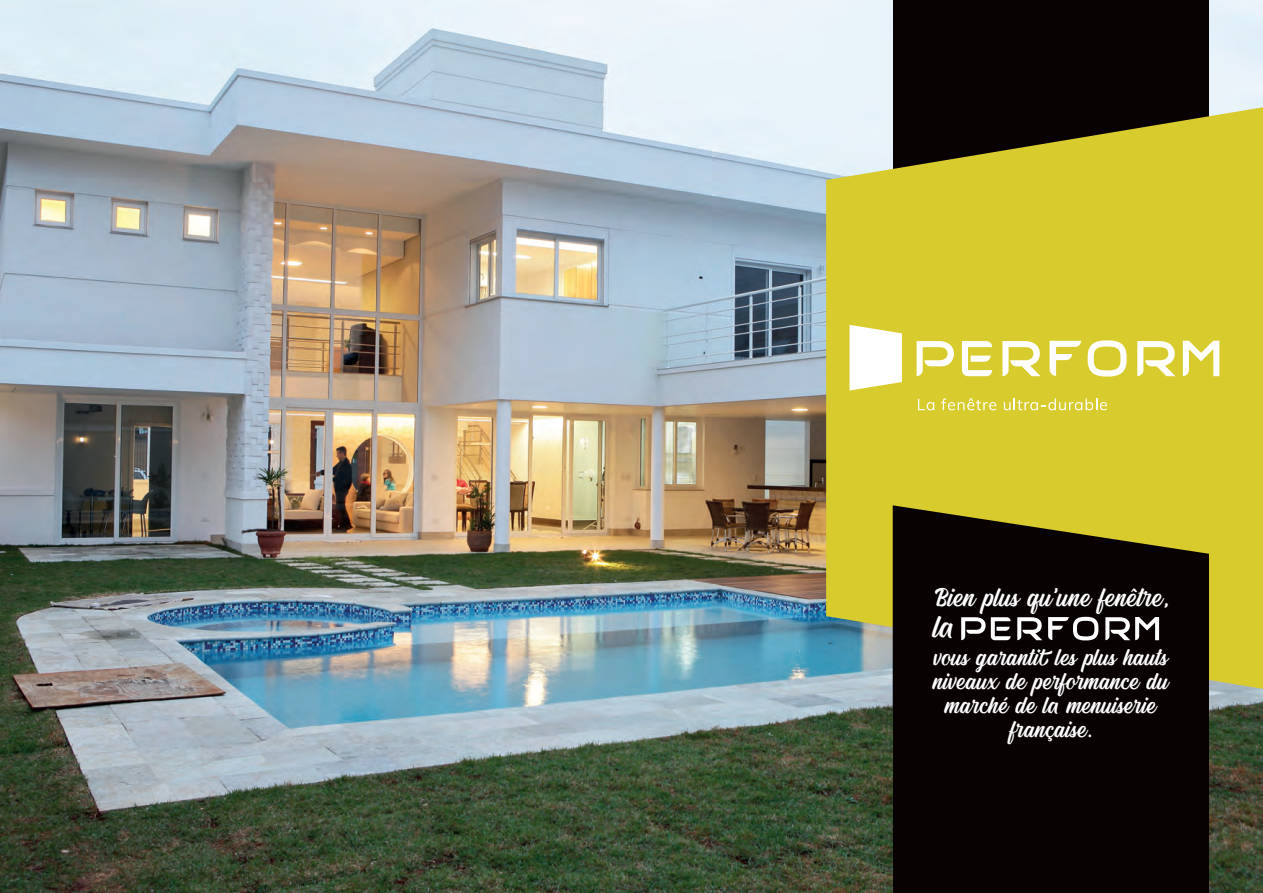
<style>
.page{position:relative;width:1263px;height:893px;background:#fff}
.page>*{position:absolute;margin:0;border:0;box-sizing:border-box;transform-origin:0 0}
.t1{font:39px "Michland";color:#fff}
.t2{font:33px "Michland";color:#fff}
.t3{font:29.7px/24px "Michland";color:#fff;text-align:center}
</style>
<div class="page">
<img style="left:0;top:0;width:1263px;height:893px">
<div style="left:893px;top:0;width:316px;height:893px;background:#080302"></div>
<svg style="left:826px;top:107px;width:437px;height:582px;background:#c9be33"></svg>
<svg style="left:916px;top:341px;width:38px;height:35px"></svg>
<svg style="left:1088px;top:340px;width:38px;height:37px"></svg>
<svg style="left:1002px;top:341px;width:39px;height:35px"></svg>
<svg style="left:962px;top:341px;width:30px;height:35px"></svg>
<svg style="left:1137px;top:341px;width:38px;height:35px"></svg>
<svg style="left:1049px;top:341px;width:32px;height:35px"></svg>
<svg style="left:1183px;top:341px;width:36px;height:35px"></svg>
<svg style="left:918px;top:399px;width:16px;height:11px"></svg>
<svg style="left:941px;top:398px;width:55px;height:12px"></svg>
<svg style="left:1004px;top:398px;width:103px;height:12px"></svg>
<svg style="left:849px;top:325px;width:53px;height:66px"></svg>
<svg style="left:893px;top:505px;width:316px;height:184px"></svg>
<svg style="left:1017px;top:617px;width:25px;height:23px"></svg>
<svg style="left:961px;top:617px;width:50px;height:23px"></svg>
<svg style="left:1048px;top:617px;width:50px;height:23px"></svg>
<svg style="left:1105px;top:617px;width:54px;height:23px"></svg>
<p class="t2" style="left:935px;top:582px;width:235px">Bien plus qu'une fenêtre,</p>
<p class="t3" style="left:934px;top:648px;width:237px">vous garantit les plus hauts niveaux de performance du marché de la menuiserie française.</p>
<h1 class="t1" style="left:934px;top:609px;width:23px">la</h1>
</div>
